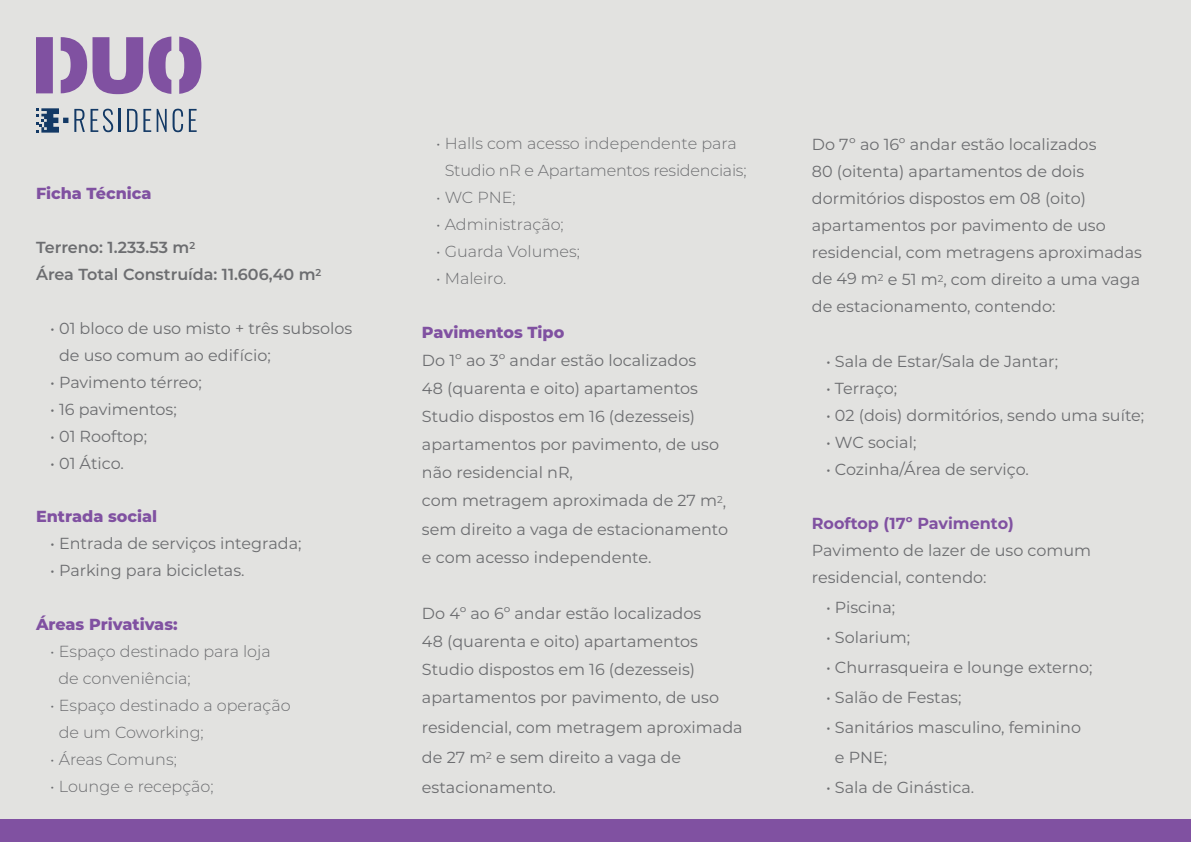
<style>
.page{position:relative;width:1191px;height:842px;background:#e2e2e0}
.page>*{position:absolute;margin:0;border:0;box-sizing:border-box;transform-origin:0 0}
.t1{font:16px/28px "Montserrat";color:#6c6d70}
.t2{font:300 16px/27px "Montserrat";color:#6c6d70}
.t3{font:800 16px "Montserrat";color:#8051a1}
.t4{font:600 16px/27px "Montserrat";color:#6c6d70}
.t5{font:700 16px "Montserrat";color:#8051a1}
</style>
<div class="page">
<svg style="left:36px;top:37px;width:165px;height:57px"></svg>
<svg style="left:74px;top:109px;width:39px;height:23px"></svg>
<hr style="left:119px;top:109px;width:2px;height:23px;background:#133965">
<svg style="left:127px;top:109px;width:10px;height:23px"></svg>
<svg style="left:143px;top:109px;width:8px;height:23px"></svg>
<svg style="left:157px;top:109px;width:10px;height:23px"></svg>
<svg style="left:173px;top:109px;width:10px;height:23px"></svg>
<svg style="left:189px;top:109px;width:8px;height:23px"></svg>
<svg style="left:36px;top:108px;width:32px;height:25px"></svg>
<div style="left:0;top:819px;width:1191px;height:23px;background:#8051a1"></div>
<p class="t3" style="left:36px;top:181px;width:117px">Ficha Técnica</p>
<p class="t4" style="left:36px;top:233px;width:287px">Terreno: 1.233.53 m<sup>2<br></sup>Área Total Construída: 11.606,40 m<sup>2</sup></p>
<p class="t1" style="left:59px;top:314px;width:295px;line-height:27px;text-indent:-9px">• 01 bloco de uso misto + três subsolos de uso comum ao edifício;</p>
<p class="t1" style="left:50px;top:367px;width:153px">• Pavimento térreo;</p>
<p class="t1" style="left:50px;top:394px;width:128px">• 16 pavimentos;</p>
<p class="t1" style="left:50px;top:421px;width:98px">• 01 Rooftop;</p>
<p class="t1" style="left:50px;top:448px;width:75px">• 01 Ático.</p>
<p class="t3" style="left:36px;top:505px;width:123px">Entrada social</p>
<p class="t1" style="left:50px;top:529px;width:253px">• Entrada de serviços integrada;</p>
<p class="t1" style="left:50px;top:556px;width:196px">• Parking para bicicletas.</p>
<p class="t3" style="left:36px;top:613px;width:143px">Áreas Privativas:</p>
<p class="t2" style="left:58px;top:638px;width:214px;text-indent:-8px">• Espaço destinado para loja de conveniência;</p>
<p class="t2" style="left:59px;top:692px;width:233px;text-indent:-9px">• Espaço destinado a operação de um Coworking;</p>
<p class="t2" style="left:50px;top:746px;width:128px">• Áreas Comuns;</p>
<p class="t2" style="left:50px;top:773px;width:165px">• Lounge e recepção;</p>
<p class="t2" style="left:445px;top:130px;width:303px;text-indent:-9px">• Halls com acesso independente para<br>Studio nR e Apartamentos residenciais;</p>
<p class="t2" style="left:436px;top:184px;width:81px">• WC PNE;</p>
<p class="t2" style="left:436px;top:211px;width:129px">• Administração;</p>
<p class="t2" style="left:436px;top:238px;width:145px">• Guarda Volumes;</p>
<p class="t2" style="left:436px;top:265px;width:72px">• Maleiro.</p>
<p class="t3" style="left:422px;top:321px;width:144px">Pavimentos Tipo</p>
<p class="t1" style="left:422px;top:346px;width:308px">Do 1º ao 3º andar estão localizados<br>48 (quarenta e oito) apartamentos<br>Studio dispostos em 16 (dezesseis) apartamentos por pavimento, de uso não residencial nR,<br>com metragem aproximada de 27 m<sup>2</sup>, sem direito a vaga de estacionamento e com acesso independente.</p>
<p class="t1" style="left:422px;top:598px;width:298px">Do 4º ao 6º andar estão localizados 48 (quarenta e oito) apartamentos Studio dispostos em 16 (dezesseis) apartamentos por pavimento, de uso</p>
<p class="t1" style="left:422px;top:711px;width:322px;line-height:30px">residencial, com metragem aproximada de 27 m<sup>2</sup> e sem direito a vaga de estacionamento.</p>
<p class="t1" style="left:812px;top:130px;width:332px;line-height:27px">Do 7º ao 16º andar estão localizados<br>80 (oitenta) apartamentos de dois dormitórios dispostos em 08 (oito) apartamentos por pavimento de uso residencial, com metragens aproximadas de 49 m<sup>2</sup> e 51 m<sup>2</sup>, com direito a uma vaga de estacionamento, contendo:</p>
<p class="t1" style="left:826px;top:346px;width:233px">• Sala de Estar/Sala de Jantar;</p>
<p class="t1" style="left:826px;top:373px;width:73px">• Terraço;</p>
<p class="t1" style="left:826px;top:400px;width:320px">• 02 (dois) dormitórios, sendo uma suíte;</p>
<p class="t1" style="left:826px;top:427px;width:92px">• WC social;</p>
<p class="t1" style="left:826px;top:454px;width:204px">• Cozinha/Área de serviço.</p>
<p class="t5" style="left:812px;top:511px;width:203px">Rooftop (17º Pavimento)</p>
<p class="t1" style="left:812px;top:536px;width:281px;line-height:27px">Pavimento de lazer de uso comum residencial, contendo:</p>
<p class="t1" style="left:826px;top:592px;width:71px">• Piscina;</p>
<p class="t1" style="left:826px;top:622px;width:86px">• Solarium;</p>
<p class="t1" style="left:826px;top:652px;width:268px">• Churrasqueira e lounge externo;</p>
<p class="t1" style="left:826px;top:682px;width:137px">• Salão de Festas;</p>
<p class="t1" style="left:835px;top:711px;width:248px;line-height:30px;text-indent:-9px">• Sanitários masculino, feminino e PNE;</p>
<p class="t1" style="left:826px;top:772px;width:150px">• Sala de Ginástica.</p>
</div>
